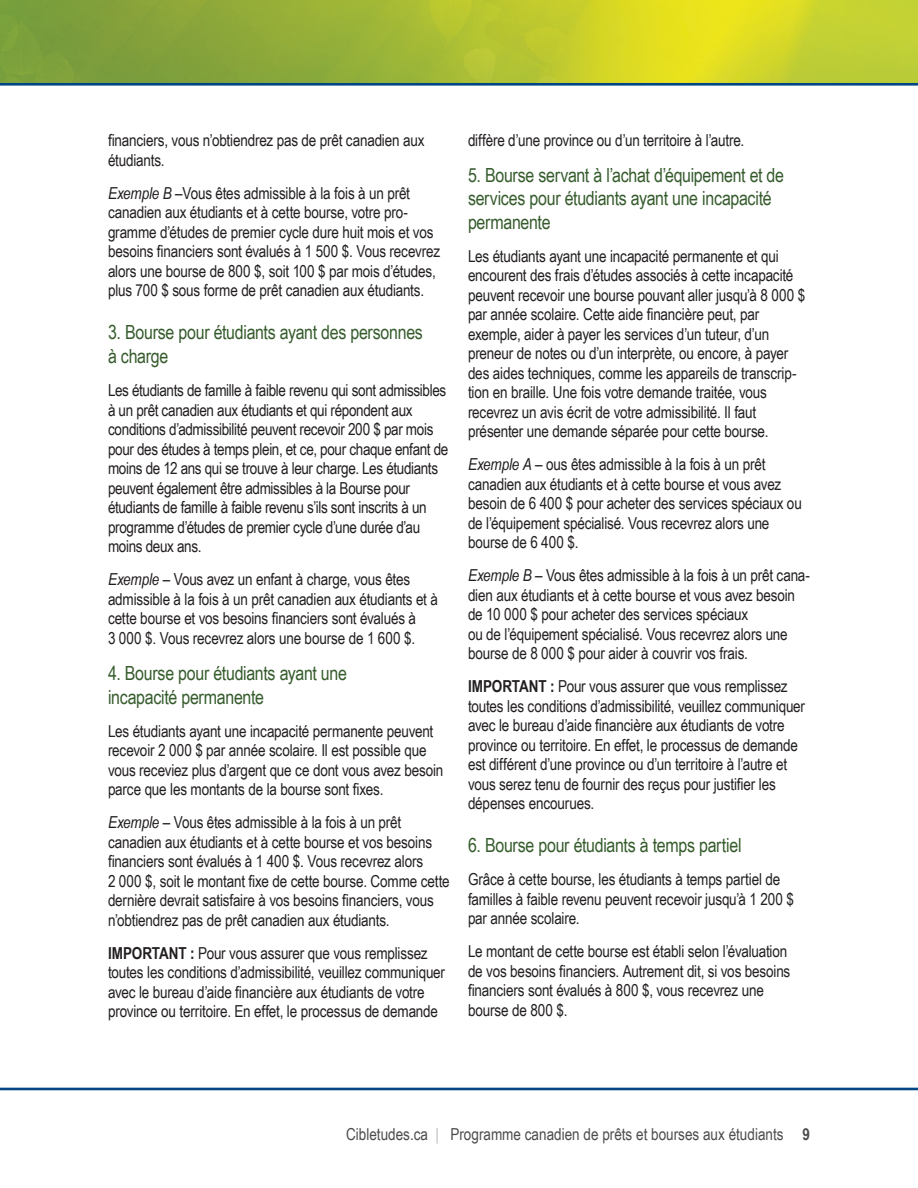
<style>
.page{position:relative;width:918px;height:1188px;background:#fff}
.page>*{position:absolute;margin:0;border:0;box-sizing:border-box;transform-origin:0 0}
.Body{font:19.5px/23.2px "Arial Narrow";letter-spacing:-.015em;color:#365c2d}
.Grants_H3{font:19.5px/24px "Arial Narrow";letter-spacing:-.015em;color:#365c2d}
.Body-2{font:16.5px/19.5px "Arial Narrow";letter-spacing:-.01em;color:#231f20}
.t1{font:16.5px "Arial Narrow";color:#4b4c4d}
.s1{font-style:italic}
.s2{font-weight:700}
.s3{color:#bcbdc0}
</style>
<div class="page">
<hr style="left:0;top:1088px;width:918px;height:2px;background:#004684">
<img style="left:0;top:0;width:918px;height:83px">
<hr style="left:0;top:83px;width:918px;height:3px;background:#004684">
<p class="Body-2" style="left:108px;top:130px;width:318px">financiers, vous n’obtiendrez pas de prêt canadien aux étudiants.</p>
<p class="Body-2" style="left:108px;top:183px;width:334px"><span class="s1">Exemple B</span> –Vous êtes admissible à la fois à un prêt canadien aux étudiants et à cette bourse, votre pro&shy;gramme d’études de premier cycle dure huit mois et vos besoins financiers sont évalués à 1 500 $. Vous recevrez alors une bourse de 800 $, soit 100 $ par mois d’études, plus 700 $ sous forme de prêt canadien aux étudiants.</p>
<p class="Grants_H3" style="left:108px;top:319px;width:316px">3. Bourse pour étudiants ayant des personnes à charge</p>
<p class="Body-2" style="left:108px;top:380px;width:342px">Les étudiants de famille à faible revenu qui sont admissibles à un prêt canadien aux étudiants et qui répondent aux conditions d’admissibilité peuvent recevoir 200 $ par mois pour des études à temps plein, et ce, pour chaque enfant de moins de 12 ans qui se trouve à leur charge. Les étudiants peuvent également être admissibles à la Bourse pour étudiants de famille à faible revenu s’ils sont inscrits à un programme d’études de premier cycle d’une durée d’au moins deux ans.</p>
<p class="Body-2" style="left:108px;top:569px;width:331px"><span class="s1">Exemple</span> – Vous avez un enfant à charge, vous êtes admissible à la fois à un prêt canadien aux étudiants et à cette bourse et vos besoins financiers sont évalués à<br>3 000 $. Vous recevrez alors une bourse de 1 600 $.</p>
<p class="Body" style="left:108px;top:660px;width:240px;line-height:24px">4. Bourse pour étudiants ayant une incapacité permanente</p>
<p class="Body-2" style="left:108px;top:720px;width:337px">Les étudiants ayant une incapacité permanente peuvent recevoir 2 000 $ par année scolaire. Il est possible que vous receviez plus d’argent que ce dont vous avez besoin parce que les montants de la bourse sont fixes.</p>
<p class="Body-2" style="left:108px;top:812px;width:343px"><span class="s1">Exemple</span> – Vous êtes admissible à la fois à un prêt canadien aux étudiants et à cette bourse et vos besoins financiers sont évalués à 1 400 $. Vous recevrez alors<br>2 000 $, soit le montant fixe de cette bourse. Comme cette dernière devrait satisfaire à vos besoins financiers, vous n’obtiendrez pas de prêt canadien aux étudiants.</p>
<p class="Body-2" style="left:108px;top:942px;width:339px"><span class="s2">IMPORTANT :</span> Pour vous assurer que vous remplissez toutes les conditions d’admissibilité, veuillez communiquer avec le bureau d’aide financière aux étudiants de votre province ou territoire. En effet, le processus de demande</p>
<p class="Body-2" style="left:468px;top:130px;width:278px">diffère d’une province ou d’un territoire à l’autre.</p>
<p class="Body" style="left:468px;top:163px;width:318px">5. Bourse servant à l’achat d’équipement et de services pour étudiants ayant une incapacité permanente</p>
<p class="Body-2" style="left:468px;top:246px;width:339px">Les étudiants ayant une incapacité permanente et qui encourent des frais d’études associés à cette incapacité peuvent recevoir une bourse pouvant aller jusqu’à 8 000 $ par année scolaire. Cette aide financière peut, par exemple, aider à payer les services d’un tuteur, d’un preneur de notes ou d’un interprète, ou encore, à payer des aides techniques, comme les appareils de transcrip&shy;tion en braille. Une fois votre demande traitée, vous recevrez un avis écrit de votre admissibilité. Il faut présenter une demande séparée pour cette bourse.</p>
<p class="Body-2" style="left:468px;top:454px;width:335px"><span class="s1">Exemple A</span> – ous êtes admissible à la fois à un prêt canadien aux étudiants et à cette bourse et vous avez besoin de 6 400 $ pour acheter des services spéciaux ou de l’équipement spécialisé. Vous recevrez alors une bourse de 6 400 $.</p>
<p class="Body-2" style="left:468px;top:565px;width:344px"><span class="s1">Exemple B</span> – Vous êtes admissible à la fois à un prêt cana&shy;dien aux étudiants et à cette bourse et vous avez besoin de 10 000 $ pour acheter des services spéciaux<br>ou de l’équipement spécialisé. Vous recevrez alors une bourse de 8 000 $ pour aider à couvrir vos frais.</p>
<p class="Body-2" style="left:468px;top:676px;width:339px"><span class="s2">IMPORTANT :</span> Pour vous assurer que vous remplissez toutes les conditions d’admissibilité, veuillez communiquer avec le bureau d’aide financière aux étudiants de votre province ou territoire. En effet, le processus de demande est différent d’une province ou d’un territoire à l’autre et vous serez tenu de fournir des reçus pour justifier les dépenses encourues.</p>
<p class="Grants_H3" style="left:468px;top:832px;width:275px">6. Bourse pour étudiants à temps partiel</p>
<p class="Body-2" style="left:468px;top:869px;width:328px">Grâce à cette bourse, les étudiants à temps partiel de familles à faible revenu peuvent recevoir jusqu’à 1 200 $ par année scolaire.</p>
<p class="Body-2" style="left:468px;top:941px;width:324px">Le montant de cette bourse est établi selon l’évaluation de vos besoins financiers. Autrement dit, si vos besoins financiers sont évalués à 800 $, vous recevrez une bourse de 800 $.</p>
<p class="t1" style="left:346px;top:1123px;width:465px">Cibletudes.ca <span class="s3">|</span> Programme canadien de prêts et bourses aux étudiants <span class="s2">9</span></p>
</div>
